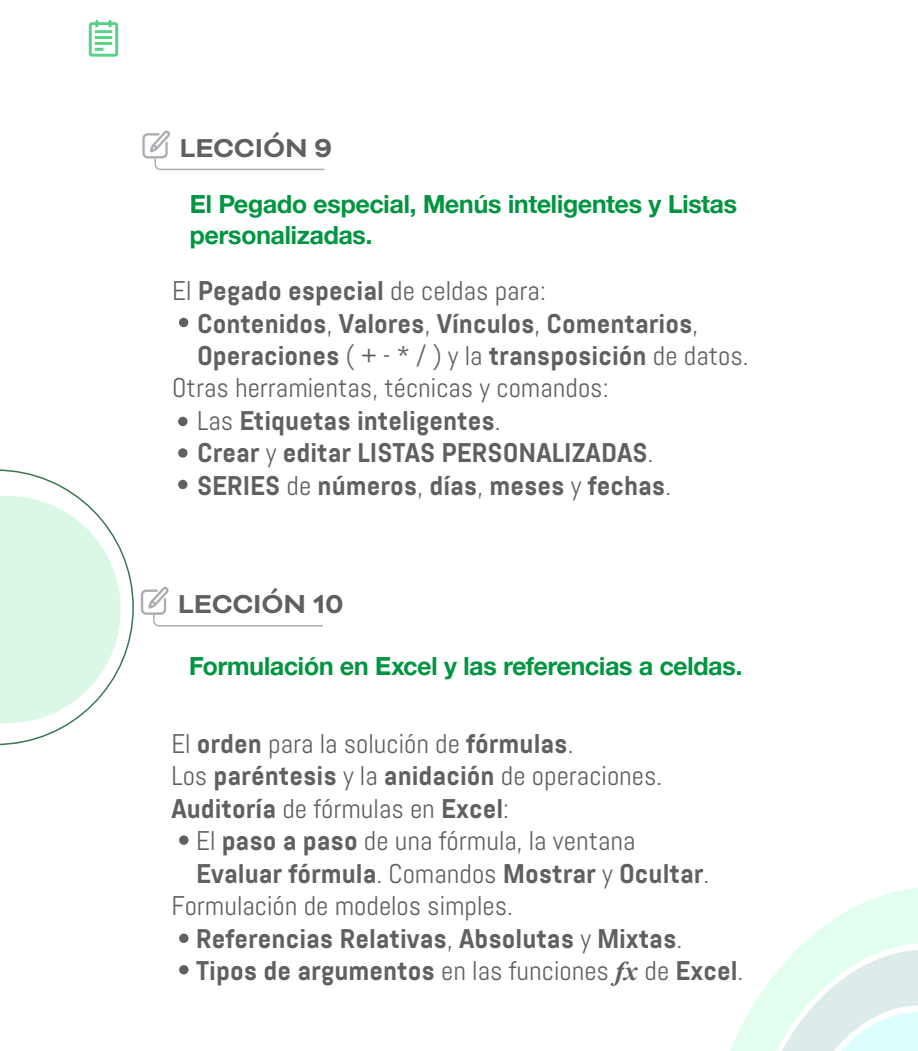
<style>
.page{position:relative;width:918px;height:1051px;background:#fff}
.page>*{position:absolute;margin:0;border:0;box-sizing:border-box;transform-origin:0 0}
.t1{font:700 29.85px "Bicyclette";color:#606060}
.t2{font:700 27px "Abel Pro";color:#606060}
.t3{font:27px/32.4px "Abel Pro";color:#606060}
.t4{font:700 25.5px/30.6px "Helvetica";color:#009540}
.s1{font-weight:700}
.s2{font-weight:400}
.s3{font-family:"Times New Roman";font-style:italic}
</style>
<div class="page">
<svg style="left:0;top:469px;width:134px;height:276px"></svg>
<svg style="left:730px;top:888px;width:188px;height:162px"></svg>
<svg style="left:141px;top:587px;width:182px;height:40px"></svg>
<div style="left:179px;top:835px;width:10px;height:9px;background:#606060;border-radius:50%"></div>
<div style="left:179px;top:933px;width:10px;height:9px;background:#606060;border-radius:50%"></div>
<svg style="left:179px;top:964px;width:10px;height:10px"></svg>
<svg style="left:142px;top:131px;width:183px;height:40px"></svg>
<div style="left:179px;top:318px;width:9px;height:9px;background:#606060;border-radius:50%"></div>
<div style="left:178px;top:416px;width:10px;height:10px;background:#606060;border-radius:50%"></div>
<div style="left:178px;top:448px;width:10px;height:9px;background:#606060;border-radius:50%"></div>
<div style="left:178px;top:479px;width:10px;height:10px;background:#606060;border-radius:50%"></div>
<svg style="left:89px;top:20px;width:29px;height:37px"></svg>
<p class="t1" style="left:179px;top:129px;width:155px">LECCI”N 9</p>
<p class="t4" style="left:190px;top:189px;width:549px">El Pegado especial, Men˙s inteligentes y Listas personalizadas.</p>
<p class="t3" style="left:172px;top:274px;width:375px">El <span class="s1">Pegado especial</span> de celdas para:</p>
<p class="t2" style="left:197px;top:307px;width:503px">Contenidos<span class="s2">,</span> Valores<span class="s2">,</span> VÌnculos<span class="s2">,</span> Comentarios<span class="s2">,</span></p>
<p class="t2" style="left:197px;top:340px;width:553px">Operaciones <span class="s2">( + - * / ) y la</span> transposiciÛn <span class="s2">de datos.</span></p>
<p class="t3" style="left:172px;top:372px;width:438px">Otras herramientas, técnicas y comandos:</p>
<p class="t2" style="left:197px;top:405px;width:305px"><span class="s2">Las</span> Etiquetas inteligentes<span class="s2">.</span></p>
<p class="t2" style="left:197px;top:437px;width:458px">Crear <span class="s2">y</span> editar LISTAS PERSONALIZADAS<span class="s2">.</span></p>
<p class="t2" style="left:197px;top:469px;width:476px">SERIES <span class="s2">de</span> n˙meros<span class="s2">,</span> dÌas<span class="s2">,</span> meses <span class="s2">y</span> fechas<span class="s2">.</span></p>
<p class="t1" style="left:178px;top:585px;width:167px">LECCI”N 10</p>
<p class="t4" style="left:189px;top:650px;width:555px">FormulaciÛn en Excel y las referencias a celdas.</p>
<p class="t3" style="left:171px;top:727px;width:493px">El <span class="s1">orden</span> para la solución de <span class="s1">fÛrmulas</span>.<br>Los <span class="s1">parÈntesis</span> y la <span class="s1">anidaciÛn</span> de operaciones.<br><span class="s1">AuditorÌa</span> de fórmulas en <span class="s1">Excel</span>:</p>
<p class="t3" style="left:196px;top:824px;width:441px">El <span class="s1">paso a paso</span> de una fórmula, la ventana</p>
<p class="t2" style="left:196px;top:857px;width:515px">Evaluar fÛrmula<span class="s2">. Comandos</span> Mostrar <span class="s2">y</span> Ocultar<span class="s2">.</span></p>
<p class="t3" style="left:171px;top:889px;width:343px">Formulación de modelos simples.</p>
<p class="t2" style="left:196px;top:922px;width:488px">Referencias Relativas<span class="s2">,</span> Absolutas <span class="s2">y</span> Mixtas<span class="s2">.</span></p>
<p class="t2" style="left:196px;top:954px;width:549px">Tipos de argumentos <span class="s2">en las funciones</span> <span class="s3">fx</span> <span class="s2">de</span> Excel<span class="s2">.</span></p>
</div>
